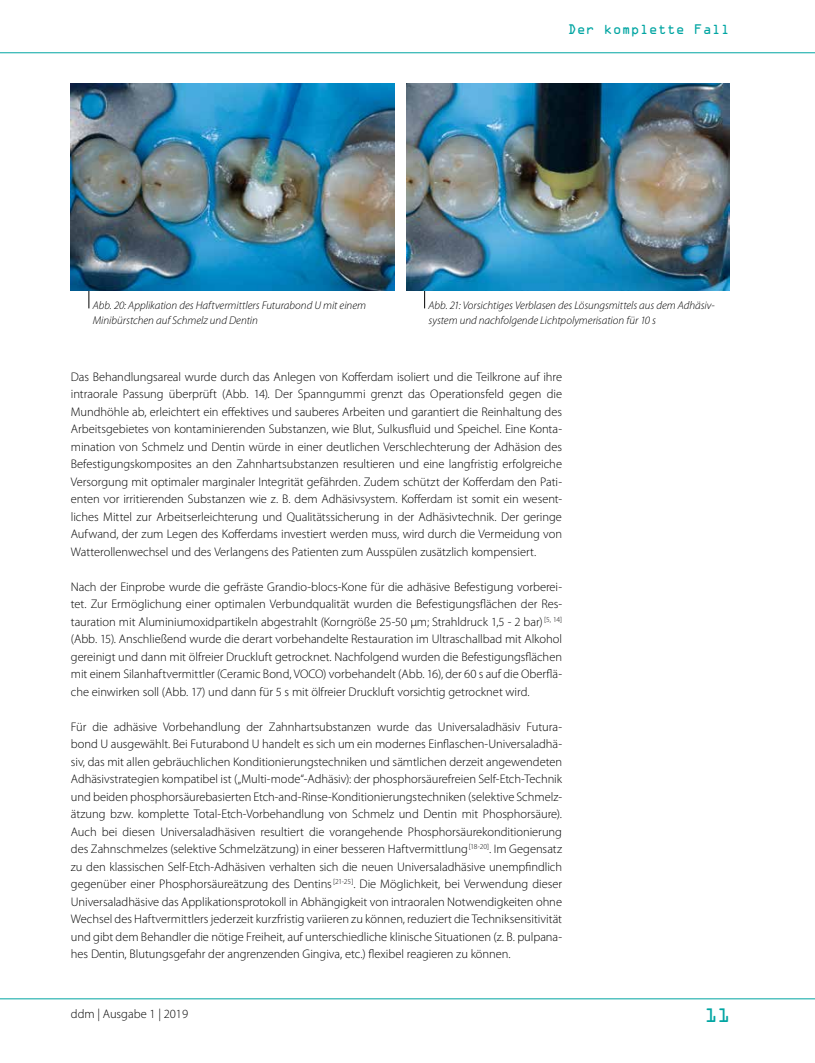
<style>
.page{position:relative;width:815px;height:1063px;background:#fff}
.page>*{position:absolute;margin:0;border:0;box-sizing:border-box;transform-origin:0 0}
.t1{font:17.5px "OCRA Std";color:#00a5a2}
.t2{font:300 12.5px/17.5px "Myriad Pro";letter-spacing:-.005em;color:#000;text-align:justify}
.t3{font:12.5px "OCRA Std";color:#00a5a2}
.t4{font:italic 300 11.25px/15.6px "Myriad Pro";color:#000}
</style>
<div class="page">
<hr style="left:0;top:52px;width:815px;height:1px;background:#00a5a2">
<hr style="left:0;top:998px;width:815px;height:1px;background:#00a5a2">
<svg style="left:89px;top:291px;width:1px;height:17px"></svg>
<svg style="left:424px;top:291px;width:1px;height:17px"></svg>
<img style="left:71px;top:83px;width:323px;height:208px">
<img style="left:407px;top:83px;width:323px;height:208px">
<p class="t3" style="left:568px;top:23px;width:164px">Der komplette Fall</p>
<p class="t4" style="left:93px;top:297px;width:275px">Abb. 20: Applikation des Haftvermittlers Futurabond U mit einem<br>Minibürstchen auf Schmelz und Dentin</p>
<p class="t4" style="left:428px;top:297px;width:288px">Abb. 21: Vorsichtiges Verblasen des Lösungsmittels aus dem Adhäsiv&shy;system und nachfolgende Lichtpolymerisation für 10 s</p>
<p class="t2" style="left:71px;top:368px;width:493px">Das Behandlungsareal wurde durch das Anlegen von Kofferdam isoliert und die Teilkrone auf ihre intraorale Passung überprüft (Abb. 14). Der Spanngummi grenzt das Operationsfeld gegen die Mundhöhle ab, erleichtert ein effektives und sauberes Arbeiten und garantiert die Reinhaltung des Arbeitsgebietes von kontaminierenden Substanzen, wie Blut, Sulkusfluid und Speichel. Eine Konta&shy;mination von Schmelz und Dentin würde in einer deutlichen Verschlechterung der Adhäsion des Befestigungskomposites an den Zahnhartsubstanzen resultieren und eine langfristig erfolgreiche Versorgung mit optimaler marginaler Integrität gefährden. Zudem schützt der Kofferdam den Pati&shy;enten vor irritierenden Substanzen wie z. B. dem Adhäsivsystem. Kofferdam ist somit ein wesent&shy;liches Mittel zur Arbeitserleichterung und Qualitätssicherung in der Adhäsivtechnik. Der geringe Aufwand, der zum Legen des Kofferdams investiert werden muss, wird durch die Vermeidung von Watterollenwechsel und des Verlangens des Patienten zum Ausspülen zusätzlich kompensiert.</p>
<p class="t2" style="left:71px;top:578px;width:493px">Nach der Einprobe wurde die gefräste Grandio-blocs-Kone für die adhäsive Befestigung vorberei&shy;tet. Zur Ermöglichung einer optimalen Verbundqualität wurden die Befestigungsflächen der Res&shy;tauration mit Aluminiumoxidpartikeln abgestrahlt (Korngröße 25-50 μm; Strahldruck 1,5 - 2 bar) <sup>[5,</sup> <sup>14] </sup>(Abb. 15). Anschließend wurde die derart vorbehandelte Restauration im Ultraschallbad mit Alkohol gereinigt und dann mit ölfreier Druckluft getrocknet. Nachfolgend wurden die Befestigungsflächen mit einem Silanhaftvermittler (Ceramic Bond, VOCO) vorbehandelt (Abb. 16), der 60 s auf die Oberflä&shy;che einwirken soll (Abb. 17) und dann für 5 s mit ölfreier Druckluft vorsichtig getrocknet wird.</p>
<p class="t2" style="left:71px;top:718px;width:493px">Für die adhäsive Vorbehandlung der Zahnhartsubstanzen wurde das Universaladhäsiv Futura&shy;bond U ausgewählt. Bei Futurabond U handelt es sich um ein modernes Einflaschen-Universaladhä&shy;siv, das mit allen gebräuchlichen Konditionierungstechniken und sämtlichen derzeit angewendeten Adhäsivstrategien kompatibel ist („Multi-mode“-Adhäsiv): der phosphorsäurefreien Self-Etch-Technik und beiden phosphorsäurebasierten Etch-and-Rinse-Konditionierungstechniken (selektive Schmelz&shy;ätzung bzw. komplette Total-Etch-Vorbehandlung von Schmelz und Dentin mit Phosphorsäure).<br>Auch bei diesen Universaladhäsiven resultiert die vorangehende Phosphorsäurekonditionierung des Zahnschmelzes (selektive Schmelzätzung) in einer besseren Haftvermittlung<sup>[18-20]</sup>. Im Gegensatz zu den klassischen Self-Etch-Adhäsiven verhalten sich die neuen Universaladhäsive unempfindlich gegenüber einer Phosphorsäureätzung des Dentins<sup>[21-25]</sup>. Die Möglichkeit, bei Verwendung dieser Universaladhäsive das Applikationsprotokoll in Abhängigkeit von intraoralen Notwendigkeiten ohne Wechsel des Haftvermittlers jederzeit kurzfristig variieren zu können, reduziert die Techniksensitivität und gibt dem Behandler die nötige Freiheit, auf unterschiedliche klinische Situationen (z. B. pulpana&shy;hes Dentin, Blutungsgefahr der angrenzenden Gingiva, etc.) flexibel reagieren zu können.</p>
<p class="t2" style="left:71px;top:1005px;width:119px">ddm | Ausgabe 1 | 2019</p>
<h1 class="t1" style="left:705px;top:1008px;width:27px">11</h1>
</div>
